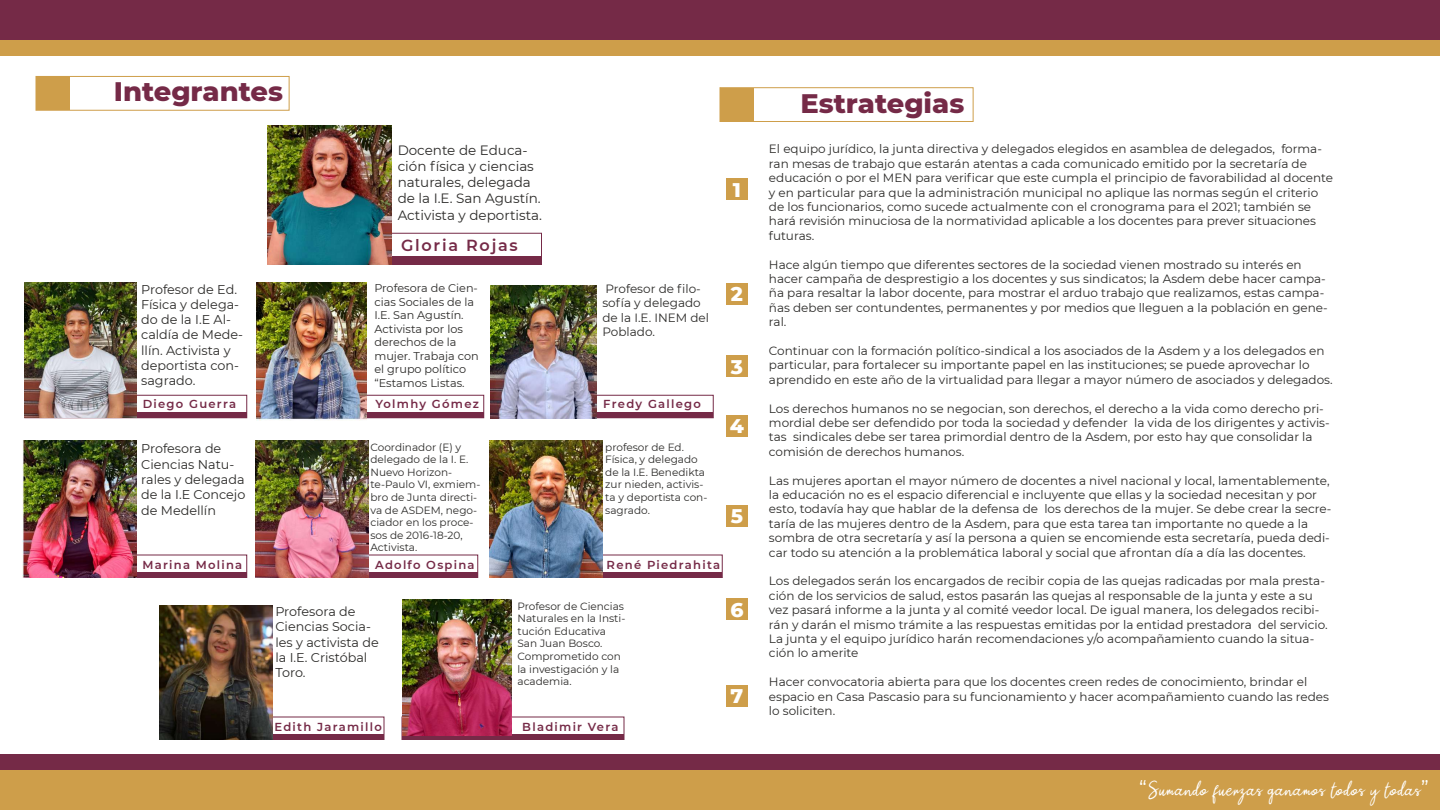
<style>
.page{position:relative;width:1440px;height:810px;background:#fff}
.page>*{position:absolute;margin:0;border:0;box-sizing:border-box;transform-origin:0 0}
.t1{font:800 27.3px "Montserrat";color:#752a47}
.t2{font:800 20.17px "Montserrat";color:#fff}
.t3{font:19.95px "Paul Signature";letter-spacing:.03em;color:#fff}
.t4{font:600 16.05px "Montserrat";letter-spacing:.11em;color:#752a47}
.t5{font:13.5px/16.2px "Montserrat";color:#2b2a28}
.t6{font:12.75px/15.3px "Montserrat";color:#2b2a28}
.t7{font:12px/14.4px "Montserrat";color:#2b2a28}
.t8{font:600 11.55px "Montserrat";letter-spacing:.11em;color:#752a47}
.t9{font:11.25px/13.5px "Montserrat";color:#2b2a28}
.t10{font:10.5px/12.6px "Montserrat";color:#2b2a28}
.s1{font-family:"Montserrat"}
</style>
<div class="page">
<div style="left:267px;top:233px;width:275px;height:32px;border:1px solid #752a47"></div>
<div style="left:268px;top:256px;width:274px;height:8px;background:#752a47"></div>
<div style="left:24px;top:395px;width:223px;height:23px;border:1px solid #752a47"></div>
<div style="left:25px;top:412px;width:222px;height:6px;background:#752a47"></div>
<div style="left:25px;top:572px;width:222px;height:6px;background:#752a47"></div>
<div style="left:261px;top:395px;width:223px;height:23px;border:1px solid #752a47"></div>
<div style="left:262px;top:412px;width:222px;height:6px;background:#752a47"></div>
<div style="left:491px;top:395px;width:223px;height:23px;border:1px solid #752a47"></div>
<div style="left:491px;top:412px;width:222px;height:6px;background:#752a47"></div>
<div style="left:491px;top:572px;width:231px;height:6px;background:#752a47"></div>
<div style="left:256px;top:572px;width:222px;height:6px;background:#752a47"></div>
<div style="left:0;top:16px;width:721px;height:40px;background:#ce9e4a"></div>
<div style="left:0;top:0;width:721px;height:40px;background:#752a47"></div>
<div style="left:0;top:754px;width:720px;height:40px;background:#752a47"></div>
<div style="left:0;top:770px;width:720px;height:40px;background:#ce9e4a"></div>
<div style="left:36px;top:76px;width:253px;height:35px;border:1px solid #ce9e4a"></div>
<div style="left:36px;top:76px;width:34px;height:34px;background:#ce9e4a"></div>
<div style="left:721px;top:16px;width:719px;height:40px;background:#ce9e4a"></div>
<div style="left:721px;top:0;width:719px;height:40px;background:#752a47"></div>
<div style="left:720px;top:87px;width:253px;height:35px;border:1px solid #ce9e4a"></div>
<div style="left:720px;top:88px;width:34px;height:34px;background:#ce9e4a"></div>
<div style="left:726px;top:178px;width:22px;height:22px;background:#ce9e4a"></div>
<img style="left:268px;top:125px;width:124px;height:139px">
<img style="left:25px;top:283px;width:112px;height:135px">
<img style="left:256px;top:283px;width:111px;height:138px">
<img style="left:490px;top:286px;width:106px;height:132px">
<img style="left:22px;top:440px;width:114px;height:137px">
<img style="left:255px;top:440px;width:113px;height:138px">
<div style="left:162px;top:734px;width:222px;height:6px;background:#752a47"></div>
<div style="left:402px;top:734px;width:222px;height:6px;background:#752a47"></div>
<img style="left:402px;top:600px;width:110px;height:135px">
<img style="left:160px;top:605px;width:113px;height:134px">
<img style="left:490px;top:440px;width:112px;height:138px">
<div style="left:712px;top:754px;width:728px;height:40px;background:#752a47"></div>
<div style="left:700px;top:770px;width:740px;height:40px;background:#ce9e4a"></div>
<div style="left:726px;top:283px;width:22px;height:21px;background:#ce9e4a"></div>
<div style="left:726px;top:356px;width:22px;height:21px;background:#ce9e4a"></div>
<div style="left:726px;top:415px;width:22px;height:21px;background:#ce9e4a"></div>
<div style="left:726px;top:505px;width:22px;height:21px;background:#ce9e4a"></div>
<div style="left:726px;top:598px;width:22px;height:22px;background:#ce9e4a"></div>
<div style="left:726px;top:685px;width:22px;height:21px;background:#ce9e4a"></div>
<h1 class="t1" style="left:114px;top:72px;width:171px">Integrantes</h1>
<p class="t5" style="left:398px;top:141px;width:146px">Docente de Educa&shy;ción física y ciencias naturales, delegada de la I.E. San Agustín.<br>Activista y deportista.</p>
<h3 class="t4" style="left:401px;top:234px;width:118px">Gloria Rojas</h3>
<h2 class="t2" style="left:733px;top:175px;width:10px">1</h2>
<p class="t6" style="left:141px;top:281px;width:103px">Profesor de Ed.<br>Física y delega&shy;do de la I.E Al&shy;caldía de Mede&shy;llín. Activista y deportista con&shy;sagrado.</p>
<p class="t9" style="left:374px;top:281px;width:106px">Profesora de Cien&shy;cias Sociales de la<br>I.E. San Agustín.<br>Activista por los derechos de la mujer. Trabaja con el grupo político “Estamos Listas.</p>
<p class="t7" style="left:602px;top:281px;width:108px">Profesor de filo&shy;sofía y delegado de la I.E. INEM del<br>Poblado.</p>
<p class="t8" style="left:143px;top:396px;width:95px">Diego Guerra</p>
<p class="t8" style="left:375px;top:396px;width:105px">Yolmhy Gómez</p>
<p class="t8" style="left:603px;top:396px;width:99px">Fredy Gallego</p>
<p class="t6" style="left:141px;top:441px;width:106px">Profesora de<br>Ciencias Natu&shy;rales y delegada de la I.E Concejo de Medellín</p>
<p class="t10" style="left:370px;top:440px;width:111px">Coordinador (E) y delegado de la I. E.<br>Nuevo Horizon&shy;te-Paulo VI, exmiem&shy;bro de Junta directi&shy;va de ASDEM, nego&shy;ciador en los proce&shy;sos de 2016-18-20,<br>Activista.</p>
<p class="t10" style="left:605px;top:440px;width:104px">profesor de Ed.<br>Física, y delegado de la I.E. Benedikta zur nieden, activis&shy;ta y deportista con&shy;sagrado.</p>
<p class="t8" style="left:142px;top:556px;width:101px">Marina Molina</p>
<p class="t8" style="left:375px;top:556px;width:101px">Adolfo Ospina</p>
<p class="t8" style="left:607px;top:556px;width:115px">René Piedrahita</p>
<h2 class="t2" style="left:731px;top:279px;width:14px">2</h2>
<h2 class="t2" style="left:731px;top:352px;width:14px">3</h2>
<h2 class="t2" style="left:730px;top:411px;width:16px">4</h2>
<h2 class="t2" style="left:731px;top:501px;width:14px">5</h2>
<p class="t6" style="left:275px;top:603px;width:105px">Profesora de<br>Ciencias Socia&shy;les y activista de la I.E. Cristóbal<br>Toro.</p>
<p class="t10" style="left:518px;top:599px;width:109px">Profesor de Ciencias<br>Naturales en la Insti&shy;tución Educativa<br>San Juan Bosco.<br>Comprometido con la investigación y la academia.</p>
<p class="t8" style="left:274px;top:718px;width:109px">Edith Jaramillo</p>
<p class="t8" style="left:522px;top:718px;width:98px">Bladimir Vera</p>
<h2 class="t2" style="left:730px;top:595px;width:15px">6</h2>
<h2 class="t2" style="left:731px;top:681px;width:14px">7</h2>
<h1 class="t1" style="left:800px;top:83px;width:165px">Estrategias</h1>
<p class="t7" style="left:769px;top:142px;width:566px">El equipo jurídico, la junta directiva y delegados elegidos en asamblea de delegados, forma&shy;ran mesas de trabajo que estarán atentas a cada comunicado emitido por la secretaría de educación o por el MEN para verificar que este cumpla el principio de favorabilidad al docente y en particular para que la administración municipal no aplique las normas según el criterio de los funcionarios, como sucede actualmente con el cronograma para el 2021; también se hará revisión minuciosa de la normatividad aplicable a los docentes para prever situaciones futuras.</p>
<p class="t7" style="left:769px;top:257px;width:560px">Hace algún tiempo que diferentes sectores de la sociedad vienen mostrado su interés en hacer campaña de desprestigio a los docentes y sus sindicatos; la Asdem debe hacer campa&shy;ña para resaltar la labor docente, para mostrar el arduo trabajo que realizamos, estas campa&shy;ñas deben ser contundentes, permanentes y por medios que lleguen a la población en gene&shy;ral.</p>
<p class="t7" style="left:769px;top:343px;width:565px">Continuar con la formación político-sindical a los asociados de la Asdem y a los delegados en particular, para fortalecer su importante papel en las instituciones; se puede aprovechar lo aprendido en este año de la virtualidad para llegar a mayor número de asociados y delegados.</p>
<p class="t7" style="left:769px;top:401px;width:562px">Los derechos humanos no se negocian, son derechos, el derecho a la vida como derecho pri&shy;mordial debe ser defendido por toda la sociedad y defender la vida de los dirigentes y activis&shy;tas sindicales debe ser tarea primordial dentro de la Asdem, por esto hay que consolidar la comisión de derechos humanos.</p>
<p class="t7" style="left:769px;top:473px;width:564px">Las mujeres aportan el mayor número de docentes a nivel nacional y local, lamentablemente, la educación no es el espacio diferencial e incluyente que ellas y la sociedad necesitan y por esto, todavía hay que hablar de la defensa de los derechos de la mujer. Se debe crear la secre&shy;taría de las mujeres dentro de la Asdem, para que esta tarea tan importante no quede a la sombra de otra secretaría y así la persona a quien se encomiende esta secretaría, pueda dedi&shy;car todo su atención a la problemática laboral y social que afrontan día a día las docentes.</p>
<p class="t7" style="left:769px;top:574px;width:560px">Los delegados serán los encargados de recibir copia de las quejas radicadas por mala presta&shy;ción de los servicios de salud, estos pasarán las quejas al responsable de la junta y este a su vez pasará informe a la junta y al comité veedor local. De igual manera, los delegados recibi&shy;rán y darán el mismo trámite a las respuestas emitidas por la entidad prestadora del servicio.<br>La junta y el equipo jurídico harán recomendaciones y/o acompañamiento cuando la situa&shy;ción lo amerite</p>
<p class="t7" style="left:769px;top:674px;width:562px">Hacer convocatoria abierta para que los docentes creen redes de conocimiento, brindar el espacio en Casa Pascasio para su funcionamiento y hacer acompañamiento cuando las redes lo soliciten.</p>
<h3 class="t3" style="left:1139px;top:777px;width:291px"><span class="s1">“</span>Sumando fuerzas ganamos todos y todas<span class="s1">”</span></h3>
</div>
